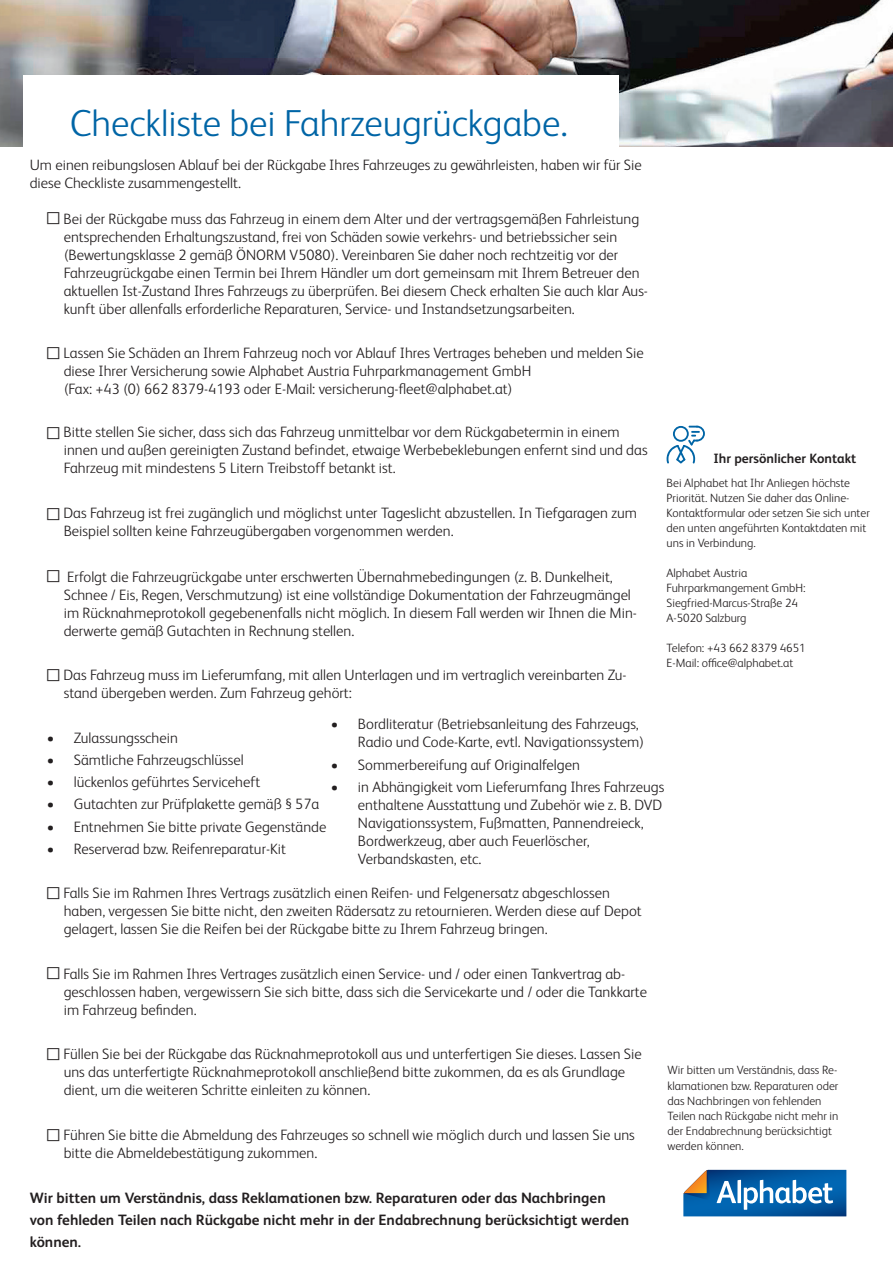
<style>
.page{position:relative;width:893px;height:1263px;background:#fff}
.page>*{position:absolute;margin:0;border:0;box-sizing:border-box;transform-origin:0 0}
.t1{font:300 37.65px "FS Albert Pro";color:#0065a6}
.t2{font:300 15px/18px "FS Albert Pro";color:#231f20}
.t3{font:700 15px/22.2px "FS Albert Pro";color:#231f20}
.t4{font:700 13.5px "FS Albert Pro";color:#231f20}
.t5{font:300 12px/15px "FS Albert Pro";color:#231f20}
.s1{font-family:"BMW Type Global Pro"}
</style>
<div class="page">
<img style="left:0;top:0;width:893px;height:147px">
<svg style="left:683px;top:1170px;width:163px;height:46px;background:#397aaf"></svg>
<div style="left:23px;top:75px;width:595px;height:88px;background:#fff"></div>
<svg style="left:667px;top:426px;width:38px;height:37px"></svg>
<h1 class="t1" style="left:70px;top:97px;width:499px">Checkliste bei Fahrzeugrückgabe.</h1>
<p class="t2" style="left:30px;top:155px;width:614px">Um einen reibungslosen Ablauf bei der Rückgabe Ihres Fahrzeuges zu gewährleisten, haben wir für Sie diese Checkliste zusammengestellt.</p>
<p class="t2" style="left:64px;top:209px;width:586px;text-indent:-17px"><span class="s1">⃞</span> Bei der Rückgabe muss das Fahrzeug in einem dem Alter und der vertragsgemäßen Fahrleistung entsprechenden Erhaltungszustand, frei von Schäden sowie verkehrs- und betriebssicher sein (Bewertungsklasse 2 gemäß ÖNORM V5080). Vereinbaren Sie daher noch rechtzeitig vor der Fahrzeugrückgabe einen Termin bei Ihrem Händler um dort gemeinsam mit Ihrem Betreuer den aktuellen Ist-Zustand Ihres Fahrzeugs zu überprüfen. Bei diesem Check erhalten Sie auch klar Aus&shy;kunft über allenfalls erforderliche Reparaturen, Service- und Instandsetzungsarbeiten.</p>
<p class="t2" style="left:64px;top:343px;width:582px;text-indent:-17px"><span class="s1">⃞</span> Lassen Sie Schäden an Ihrem Fahrzeug noch vor Ablauf Ihres Vertrages beheben und melden Sie diese Ihrer Versicherung sowie Alphabet Austria Fuhrparkmanagement GmbH<br>(Fax: +43 (0) 662 8379-4193 oder E-Mail: versicherung-fleet@alphabet.at)</p>
<p class="t2" style="left:64px;top:422px;width:585px;text-indent:-17px"><span class="s1">⃞</span> Bitte stellen Sie sicher, dass sich das Fahrzeug unmittelbar vor dem Rückgabetermin in einem innen und außen gereinigten Zustand befindet, etwaige Werbebeklebungen enfernt sind und das<br>Fahrzeug mit mindestens 5 Litern Treibstoff betankt ist.</p>
<p class="t2" style="left:64px;top:503px;width:575px;text-indent:-17px"><span class="s1">⃞</span> Das Fahrzeug ist frei zugänglich und möglichst unter Tageslicht abzustellen. In Tiefgaragen zum<br>Beispiel sollten keine Fahrzeugübergaben vorgenommen werden.</p>
<p class="t2" style="left:64px;top:567px;width:575px;text-indent:-17px"><span class="s1">⃞</span> Erfolgt die Fahrzeugrückgabe unter erschwerten Übernahmebedingungen (z. B. Dunkelheit, Schnee / Eis, Regen, Verschmutzung) ist eine vollständige Dokumentation der Fahrzeugmängel im Rücknahmeprotokoll gegebenenfalls nicht möglich. In diesem Fall werden wir Ihnen die Min&shy;derwerte gemäß Gutachten in Rechnung stellen.</p>
<p class="t2" style="left:64px;top:665px;width:564px;text-indent:-17px"><span class="s1">⃞</span> Das Fahrzeug muss im Lieferumfang, mit allen Unterlagen und im vertraglich vereinbarten Zu&shy;stand übergeben werden. Zum Fahrzeug gehört:</p>
<p class="t2" style="left:47px;top:728px;width:133px">• Zulassungsschein</p>
<p class="t2" style="left:47px;top:750px;width:199px">• Sämtliche Fahrzeugschlüssel</p>
<p class="t2" style="left:47px;top:772px;width:215px">• lückenlos geführtes Serviceheft</p>
<p class="t2" style="left:47px;top:794px;width:274px">• Gutachten zur Prüfplakette gemäß § 57a</p>
<p class="t2" style="left:47px;top:817px;width:281px">• Entnehmen Sie bitte private Gegenstände</p>
<p class="t2" style="left:47px;top:839px;width:241px">• Reserverad bzw. Reifenreparatur-Kit</p>
<p class="t2" style="left:64px;top:883px;width:579px;text-indent:-17px"><span class="s1">⃞</span> Falls Sie im Rahmen Ihres Vertrags zusätzlich einen Reifen- und Felgenersatz abgeschlossen haben, vergessen Sie bitte nicht, den zweiten Rädersatz zu retournieren. Werden diese auf Depot gelagert, lassen Sie die Reifen bei der Rückgabe bitte zu Ihrem Fahrzeug bringen.</p>
<p class="t2" style="left:64px;top:964px;width:585px;text-indent:-17px"><span class="s1">⃞</span> Falls Sie im Rahmen Ihres Vertrages zusätzlich einen Service- und / oder einen Tankvertrag ab&shy;geschlossen haben, vergewissern Sie sich bitte, dass sich die Servicekarte und / oder die Tankkarte im Fahrzeug befinden.</p>
<p class="t2" style="left:64px;top:1044px;width:579px;text-indent:-17px"><span class="s1">⃞</span> Füllen Sie bei der Rückgabe das Rücknahmeprotokoll aus und unterfertigen Sie dieses. Lassen Sie uns das unterfertigte Rücknahmeprotokoll anschließend bitte zukommen, da es als Grundlage dient, um die weiteren Schritte einleiten zu können.</p>
<p class="t2" style="left:64px;top:1125px;width:573px;text-indent:-17px"><span class="s1">⃞</span> Führen Sie bitte die Abmeldung des Fahrzeuges so schnell wie möglich durch und lassen Sie uns bitte die Abmeldebestätigung zukommen.</p>
<p class="t3" style="left:30px;top:1185px;width:601px">Wir bitten um Verständnis, dass Reklamationen bzw. Reparaturen oder das Nachbringen von fehleden Teilen nach Rückgabe nicht mehr in der Endabrechnung berücksichtigt werden können.</p>
<p class="t4" style="left:713px;top:449px;width:144px">Ihr persönlicher Kontakt</p>
<p class="t5" style="left:667px;top:475px;width:205px">Bei Alphabet hat Ihr Anliegen höchste Priorität. Nutzen Sie daher das Online-Kontaktformular oder setzen Sie sich unter den unten angeführten Kontaktdaten mit uns in Verbindung.</p>
<p class="t5" style="left:667px;top:565px;width:140px">Alphabet Austria<br>Fuhrparkmangement GmbH:<br>Siegfried-Marcus-Straße 24<br>A-5020 Salzburg</p>
<p class="t5" style="left:667px;top:640px;width:141px">Telefon: +43 662 8379 4651<br>E-Mail: office@alphabet.at</p>
<p class="t2" style="left:358px;top:714px;width:288px;text-indent:-27px">• Bordliteratur (Betriebsanleitung des Fahrzeugs,<br>Radio und Code-Karte, evtl. Navigationssystem)</p>
<p class="t2" style="left:331px;top:755px;width:250px">• Sommerbereifung auf Originalfelgen</p>
<p class="t2" style="left:358px;top:777px;width:308px;text-indent:-27px">• in Abhängigkeit vom Lieferumfang Ihres Fahrzeugs enthaltene Ausstattung und Zubehör wie z. B. DVD Navigationssystem, Fußmatten, Pannendreieck, Bordwerkzeug, aber auch Feuerlöscher, Verbandskasten, etc.</p>
<p class="t5" style="left:668px;top:1062px;width:172px">Wir bitten um Verständnis, dass Re&shy;klamationen bzw. Reparaturen oder das Nachbringen von fehlenden<br>Teilen nach Rückgabe nicht mehr in der Endabrechnung berücksichtigt werden können.</p>
</div>
